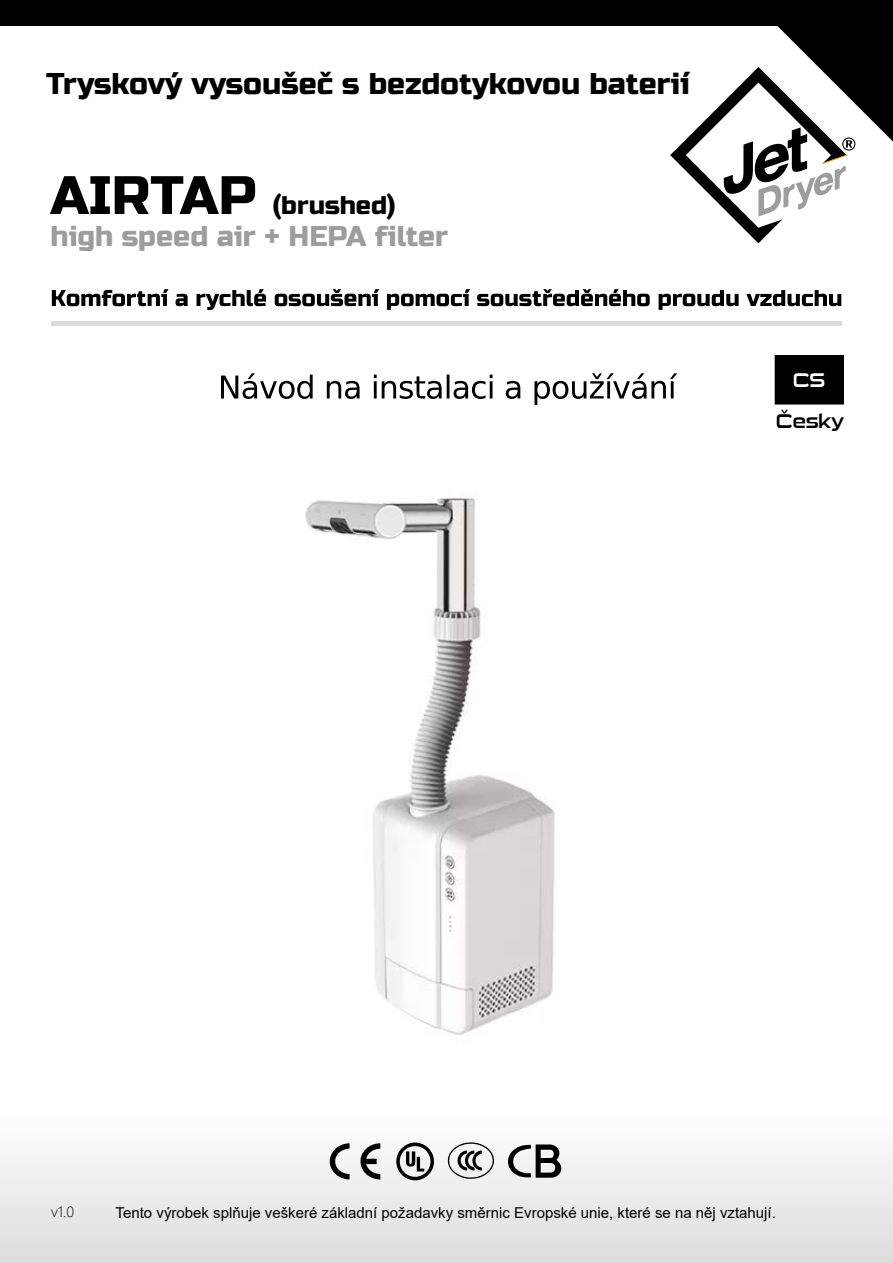
<style>
.page{position:relative;width:893px;height:1263px;background:#fff}
.page>*{position:absolute;margin:0;border:0;box-sizing:border-box;transform-origin:0 0}
.t1{font:30px "Russo One";color:#000}
.t2{font:28.5px "Russo One";color:#9d9d9c}
.t3{font:25.5px "Russo One";color:#000}
.t4{font:19.5px "Sui Generis Rg";letter-spacing:-.025em;color:#000}
.t5{font:19.5px "Sui Generis Rg";color:#fff}
.t6{font:15px "Arial";color:#000}
.t7{font:300 15px "Segoe UI";color:#000}
.s1{font-size:54px}
</style>
<div class="page">
<div style="left:0;top:1093px;width:893px;height:170px;background:linear-gradient(to bottom,#fff,#ddd)"></div>
<div style="left:0;top:0;width:893px;height:26px;background:#000"></div>
<svg style="left:670px;top:26px;width:223px;height:217px"></svg>
<svg style="left:359px;top:1143px;width:21px;height:36px"></svg>
<svg style="left:330px;top:1143px;width:20px;height:36px"></svg>
<svg style="left:396px;top:1142px;width:38px;height:38px"></svg>
<svg style="left:447px;top:1142px;width:47px;height:37px"></svg>
<svg style="left:506px;top:1144px;width:57px;height:34px"></svg>
<div style="left:52px;top:321px;width:790px;height:5px;background:#dadada"></div>
<svg style="left:221px;top:373px;width:456px;height:32px"></svg>
<svg style="left:52px;top:289px;width:789px;height:21px"></svg>
<div style="left:775px;top:356px;width:68px;height:48px;background:#000"></div>
<div style="left:775px;top:355px;width:69px;height:49px;border:1px solid #000"></div>
<img style="left:305px;top:498px;width:250px;height:537px">
<h1 class="t1" style="left:46px;top:66px;width:645px">Tryskový vysoušeč s bezdotykovou baterií</h1>
<h3 class="t3" style="left:50px;top:190px;width:347px"><span class="s1">AIRTAP</span> (brushed)</h3>
<h2 class="t2" style="left:50px;top:219px;width:399px">high speed air + HEPA filter</h2>
<h3 class="t5" style="left:793px;top:369px;width:34px">CS</h3>
<h3 class="t4" style="left:776px;top:410px;width:70px">Česky</h3>
<p class="t7" style="left:51px;top:1197px;width:25px">v1.0</p>
<p class="t6" style="left:116px;top:1202px;width:662px">Tento výrobek splňuje veškeré základní požadavky směrnic Evropské unie, které se na něj vztahují.</p>
</div>
